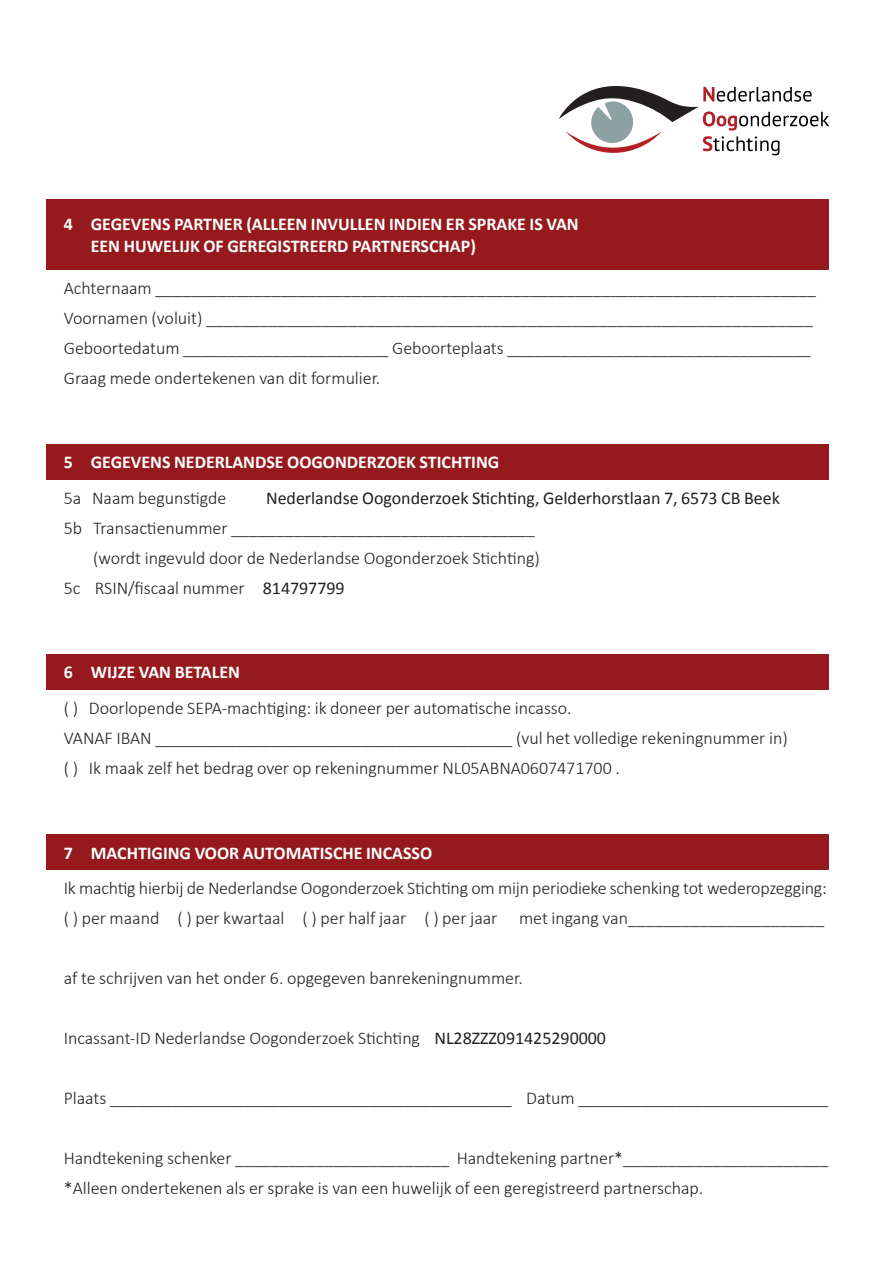
<style>
.page{position:relative;width:893px;height:1263px;background:#fff}
.page>*{position:absolute;margin:0;border:0;box-sizing:border-box;transform-origin:0 0}
.t1{font:300 18px/30px "Calibri";letter-spacing:-.005em;color:#231f20}
.t2{font:700 18px/21.6px "Calibri";color:#fff}
.t3{font:18px "Calibri";color:#231f20}
.s1{font-weight:400}
</style>
<div class="page">
<div style="left:47px;top:199px;width:782px;height:70px;background:#961a1d"></div>
<svg style="left:559px;top:86px;width:270px;height:69px"></svg>
<div style="left:47px;top:444px;width:782px;height:35px;background:#961a1d"></div>
<div style="left:47px;top:654px;width:782px;height:35px;background:#961a1d"></div>
<div style="left:47px;top:834px;width:782px;height:35px;background:#961a1d"></div>
<p class="t2" style="left:91px;top:213px;width:489px;text-indent:-27px">4 GEGEVENS PARTNER (ALLEEN INVULLEN INDIEN ER SPRAKE IS VAN<br>EEN HUWELIJK OF GEREGISTREERD PARTNERSCHAP)</p>
<p class="t1" style="left:64px;top:273px;width:754px">Achternaam __________________________________________________________________________ Voornamen (voluit) ____________________________________________________________________ Geboortedatum _______________________ Geboorteplaats __________________________________ Graag mede ondertekenen van dit formulier.</p>
<p class="t2" style="left:64px;top:452px;width:437px">5 GEGEVENS NEDERLANDSE OOGONDERZOEK STICHTING</p>
<p class="t1" style="left:64px;top:483px;width:164px">5a Naam begunstigde</p>
<p class="t3" style="left:266px;top:487px;width:515px">Nederlandse Oogonderzoek Stichting, Gelderhorstlaan 7, 6573 CB Beek</p>
<p class="t1" style="left:64px;top:513px;width:473px">5b Transactienummer __________________________________</p>
<p class="t1" style="left:93px;top:543px;width:448px">(wordt ingevuld door de Nederlandse Oogonderzoek Stichting)</p>
<p class="t1" style="left:64px;top:573px;width:282px">5c RSIN/fiscaal nummer <span class="s1">814797799</span></p>
<p class="t2" style="left:64px;top:662px;width:178px">6 WIJZE VAN BETALEN</p>
<p class="t1" style="left:64px;top:693px;width:725px">( ) Doorlopende SEPA-machtiging: ik doneer per automatische incasso.<br>VANAF IBAN ________________________________________ (vul het volledige rekeningnummer in) ( ) Ik maak zelf het bedrag over op rekeningnummer NL05ABNA0607471700 .</p>
<p class="t2" style="left:64px;top:842px;width:370px">7 MACHTIGING VOOR AUTOMATISCHE INCASSO</p>
<p class="t1" style="left:64px;top:873px;width:765px">Ik machtig hierbij de Nederlandse Oogonderzoek Stichting om mijn periodieke schenking tot wederopzegging: ( ) per maand ( ) per kwartaal ( ) per half jaar ( ) per jaar met ingang van______________________</p>
<p class="t1" style="left:64px;top:963px;width:460px">af te schrijven van het onder 6. opgegeven banrekeningnummer.</p>
<p class="t1" style="left:64px;top:1023px;width:544px">Incassant-ID Nederlandse Oogonderzoek Stichting <span class="s1">NL28ZZZ091425290000</span></p>
<p class="t1" style="left:64px;top:1083px;width:766px">Plaats _____________________________________________ Datum ____________________________</p>
<p class="t1" style="left:64px;top:1143px;width:766px">Handtekening schenker ________________________ Handtekening partner*_______________________ *Alleen ondertekenen als er sprake is van een huwelijk of een geregistreerd partnerschap.</p>
</div>
